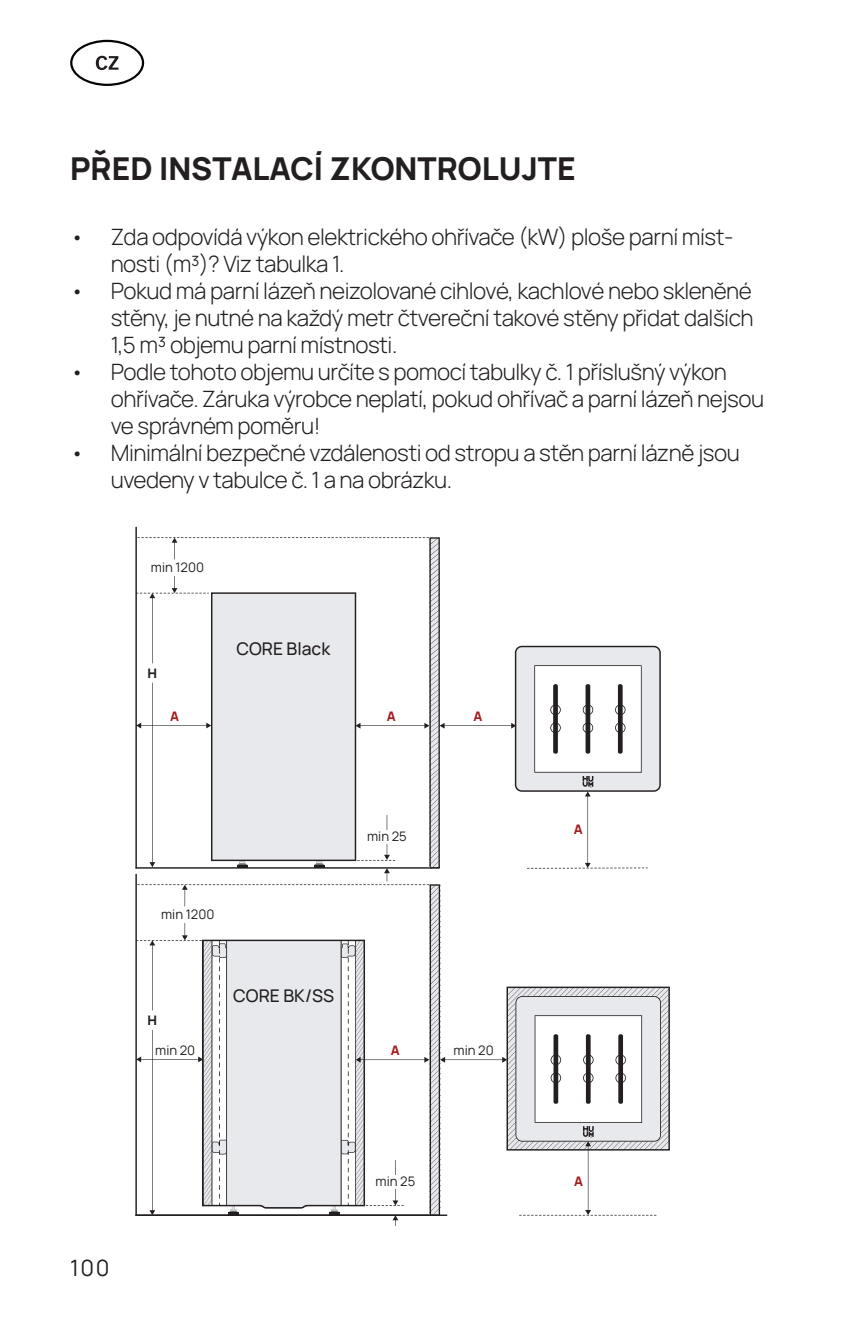
<style>
.page{position:relative;width:842px;height:1340px;background:#fff}
.page>*{position:absolute;margin:0;border:0;box-sizing:border-box;transform-origin:0 0}
.t1{font:800 31.5px "Manrope";color:#231f20}
.t2{font:300 22.5px/27px "Manrope";letter-spacing:-.02em;color:#231f20}
.t3{font:22.5px "Manrope";color:#231f20}
.t4{font:500 17.55px "Manrope";color:#231f20}
.t5{font:13.05px "Manrope";color:#231f20}
.t6{font:800 13.05px "Manrope";color:#a21d20}
.t7{font:800 13.05px "Manrope";color:#231f20}
</style>
<div class="page">
<hr style="left:135px;top:526px;width:2px;height:342px;background:#231f20">
<hr style="left:135px;top:873px;width:2px;height:342px;background:#231f20">
<svg style="left:136px;top:537px;width:534px;height:688px"></svg>
<div style="left:388px;top:1175px;width:15px;height:13px;background:#fff"></div>
<svg style="left:70px;top:40px;width:74px;height:46px"></svg>
<h1 class="t1" style="left:70px;top:146px;width:507px">PŘED INSTALACÍ ZKONTROLUJTE</h1>
<p class="t2" style="left:111px;top:222px;width:624px;text-indent:-40px">• Zda odpovídá výkon elektrického ohřívače (kW) ploše parní míst&shy;nosti (m³)? Viz tabulka 1.</p>
<p class="t2" style="left:111px;top:276px;width:644px;text-align:justify;text-indent:-40px">• Pokud má parní lázeň neizolované cihlové, kachlové nebo skleněné stěny, je nutné na každý metr čtvereční takové stěny přidat dalších 1,5 m³ objemu parní místnosti.</p>
<p class="t2" style="left:111px;top:357px;width:655px;text-indent:-40px">• Podle tohoto objemu určíte s pomocí tabulky č. 1 příslušný výkon ohřívače. Záruka výrobce neplatí, pokud ohřívač a parní lázeň nejsou ve správném poměru!</p>
<p class="t2" style="left:111px;top:438px;width:631px;text-indent:-40px">• Minimální bezpečné vzdálenosti od stropu a stěn parní lázně jsou uvedeny v tabulce č. 1 a na obrázku.</p>
<p class="t5" style="left:151px;top:557px;width:55px">min 1200</p>
<p class="t7" style="left:148px;top:663px;width:11px">H</p>
<p class="t4" style="left:236px;top:636px;width:95px">CORE Black</p>
<p class="t6" style="left:170px;top:707px;width:10px">A</p>
<p class="t6" style="left:387px;top:707px;width:10px">A</p>
<p class="t5" style="left:161px;top:904px;width:55px">min 1200</p>
<p class="t7" style="left:148px;top:1010px;width:11px">H</p>
<p class="t4" style="left:233px;top:982px;width:103px">CORE BK/SS</p>
<p class="t5" style="left:367px;top:827px;width:41px">min 25</p>
<p class="t6" style="left:473px;top:707px;width:10px">A</p>
<p class="t5" style="left:155px;top:1041px;width:42px">min 20</p>
<p class="t6" style="left:391px;top:1041px;width:10px">A</p>
<p class="t5" style="left:454px;top:1041px;width:42px">min 20</p>
<p class="t3" style="left:70px;top:1251px;width:41px">100</p>
<p class="t5" style="left:376px;top:1172px;width:41px">min 25</p>
<p class="t6" style="left:574px;top:819px;width:10px">A</p>
<p class="t6" style="left:574px;top:1172px;width:10px">A</p>
</div>
